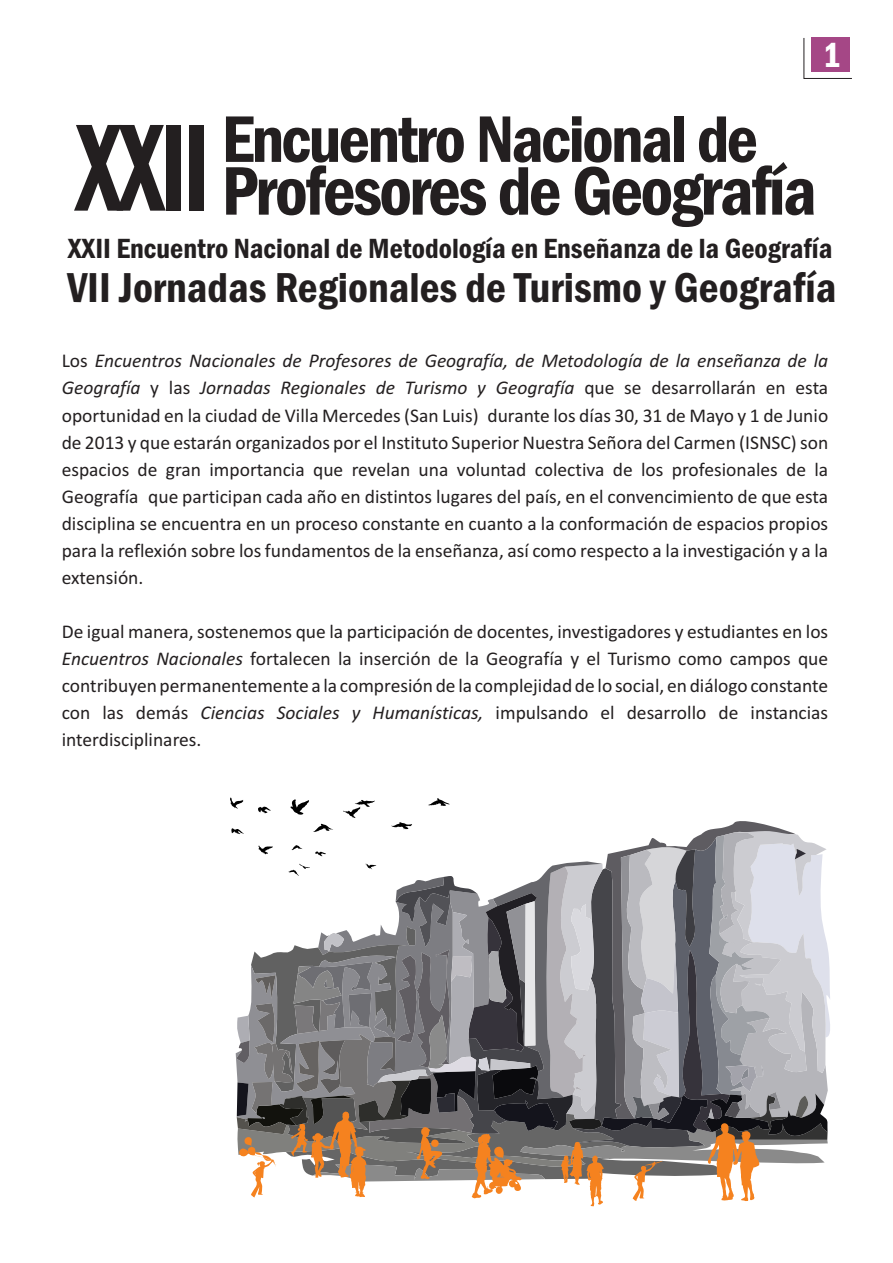
<style>
.page{position:relative;width:893px;height:1263px;background:#fff}
.page>*{position:absolute;margin:0;border:0;box-sizing:border-box;transform-origin:0 0}
.t1{font:600 condensed 128.4px "Franklin Gothic";color:#231f20;scale:.76 1}
.t2{font:600 condensed 71.1px "Franklin Gothic";letter-spacing:-.04em;color:#231f20}
.t3{font:600 condensed 68.1px "Franklin Gothic";letter-spacing:-.04em;color:#231f20}
.t4{font:600 condensed 43.35px "Franklin Gothic";color:#231f20}
.t5{font:600 condensed 36px "Franklin Gothic";color:#fff}
.t6{font:600 condensed 28.8px "Franklin Gothic";color:#231f20}
.t7{font:19.5px/27px "Calibri";color:#231f20;text-align:justify}
.s1{font-style:italic}
</style>
<div class="page">
<svg style="left:803px;top:37px;width:49px;height:42px"></svg>
<div style="left:812px;top:38px;width:38px;height:34px;background:#a54786"></div>
<svg style="left:230px;top:797px;width:600px;height:409px"></svg>
<h3 class="t5" style="left:822px;top:42px;width:20px">1</h3>
<h3 class="t3" style="left:222px;top:114px;width:538px">Encuentro Nacional de</h3>
<h2 class="t2" style="left:222px;top:165px;width:597px">Profesores de Geografía</h2>
<h3 class="t6" style="left:68px;top:238px;width:766px">XXII Encuentro Nacional de Metodología en Enseñanza de la Geografía</h3>
<h3 class="t4" style="left:67px;top:271px;width:770px">VII Jornadas Regionales de Turismo y Geografía</h3>
<h1 class="t1" style="left:75px;top:121px;width:178px">XXII</h1>
<p class="t7" style="left:62px;top:349px;width:768px">Los <span class="s1">Encuentros Nacionales de Profesores de Geografía, de Metodología de la enseñanza de la Geografía</span> y las <span class="s1">Jornadas Regionales de Turismo y Geografía</span> que se desarrollarán en esta oportunidad en la ciudad de Villa Mercedes (San Luis) durante los días 30, 31 de Mayo y 1 de Junio de 2013 y que estarán organizados por el Instituto Superior Nuestra Señora del Carmen (ISNSC) son espacios de gran importancia que revelan una voluntad colectiva de los profesionales de la Geografía que participan cada año en distintos lugares del país, en el convencimiento de que esta disciplina se encuentra en un proceso constante en cuanto a la conformación de espacios propios para la reflexión sobre los fundamentos de la enseñanza, así como respecto a la investigación y a la extensión.</p>
<p class="t7" style="left:62px;top:619px;width:768px">De igual manera, sostenemos que la participación de docentes, investigadores y estudiantes en los <span class="s1">Encuentros Nacionales</span> fortalecen la inserción de la Geografía y el Turismo como campos que contribuyen permanentemente a la compresión de la complejidad de lo social, en diálogo constante con las demás <span class="s1">Ciencias Sociales y Humanísticas,</span> impulsando el desarrollo de instancias interdisciplinares.</p>
</div>
